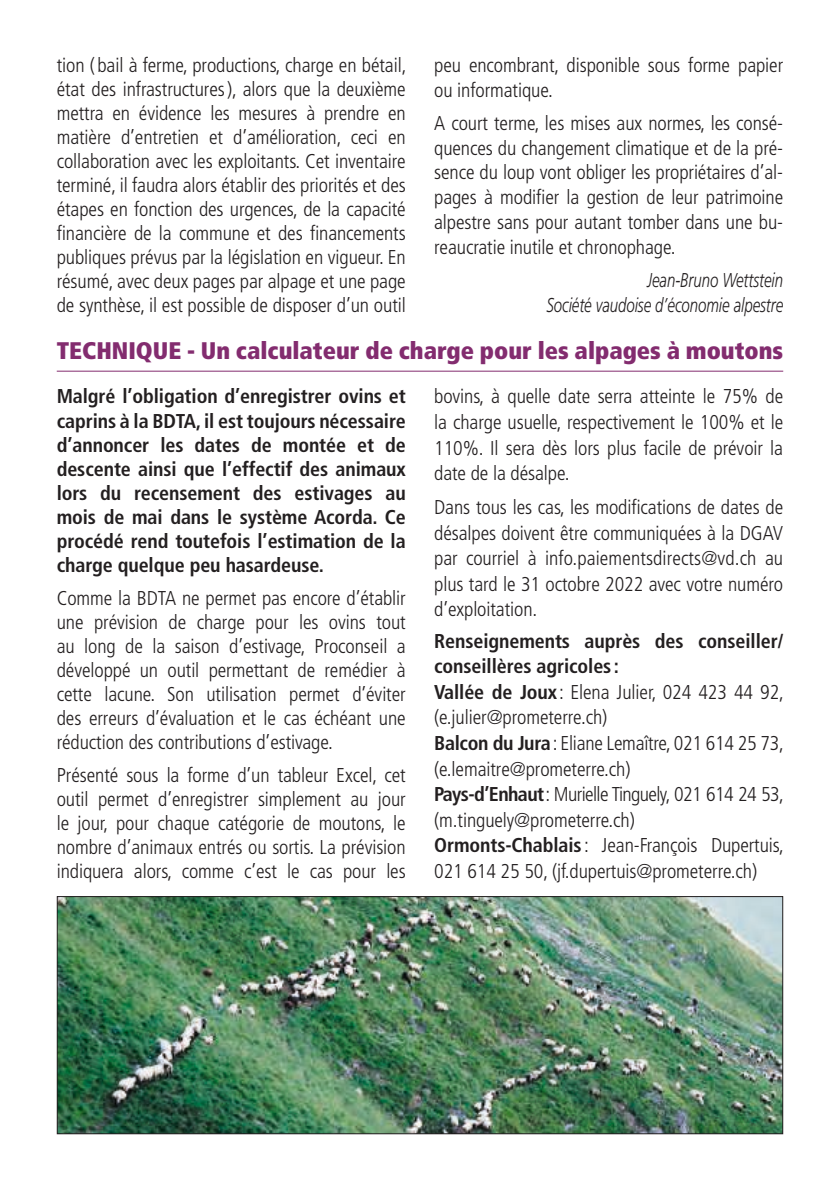
<style>
.page{position:relative;width:840px;height:1191px;background:#fff}
.page>*{position:absolute;margin:0;border:0;box-sizing:border-box;transform-origin:0 0}
.t1{font:900 condensed 24px "Frutiger";color:#832c6f}
.t2{font:300 condensed 20px/24px "Frutiger";letter-spacing:-.005em;color:#231f20;text-align:justify}
.t3{font:700 condensed 20px/24px "Frutiger";letter-spacing:-.005em;color:#231f20;text-align:justify}
.t4{font:italic 300 20px/24.8px "Frutiger";letter-spacing:-.005em;color:#231f20;text-align:right;scale:.75 1}
.s1{font-weight:700}
</style>
<div class="page">
<hr style="left:57px;top:371px;width:725px;height:1px;background:#832c6f">
<img style="left:59px;top:898px;width:721px;height:234px">
<div style="left:57px;top:896px;width:725px;height:238px;border:1px solid #231f20"></div>
<p class="t2" style="left:57px;top:54px;width:351px">tion ( bail à ferme, productions, charge en bétail, état des infrastructures ), alors que la deuxième mettra en évidence les mesures à prendre en matière d’entretien et d’amélioration, ceci en collaboration avec les exploitants. Cet inventaire terminé, il faudra alors établir des priorités et des étapes en fonction des urgences, de la capacité financière de la commune et des financements publiques prévus par la législation en vigueur. En résumé, avec deux pages par alpage et une page de synthèse, il est possible de disposer d’un outil</p>
<p class="t2" style="left:434px;top:54px;width:350px;line-height:24.8px">peu encombrant, disponible sous forme papier ou informatique.</p>
<p class="t2" style="left:434px;top:112px;width:350px;line-height:24.8px">A court terme, les mises aux normes, les consé&shy;quences du changement climatique et de la pré&shy;sence du loup vont obliger les propriétaires d’al&shy;pages à modifier la gestion de leur patrimoine alpestre sans pour autant tomber dans une bu&shy;reaucratie inutile et chronophage.</p>
<p class="t4" style="left:546px;top:269px;width:317px">Jean-Bruno Wettstein<br>Société vaudoise d’économie alpestre</p>
<p class="t1" style="left:57px;top:341px;width:727px">TECHNIQUE - Un calculateur de charge pour les alpages à moutons</p>
<p class="t3" style="left:57px;top:386px;width:350px">Malgré l’obligation d’enregistrer ovins et caprins à la BDTA, il est toujours nécessaire d’annoncer les dates de montée et de descente ainsi que l’effectif des animaux lors du recensement des estivages au mois de mai dans le système Acorda. Ce procédé rend toutefois l’estimation de la charge quelque peu hasardeuse.</p>
<p class="t2" style="left:57px;top:587px;width:350px">Comme la BDTA ne permet pas encore d’établir une prévision de charge pour les ovins tout au long de la saison d’estivage, Proconseil a développé un outil permettant de remédier à cette lacune. Son utilisation permet d’éviter des erreurs d’évaluation et le cas échéant une réduction des contributions d’estivage.</p>
<p class="t2" style="left:57px;top:764px;width:350px">Présenté sous la forme d’un tableur Excel, cet outil permet d’enregistrer simplement au jour le jour, pour chaque catégorie de moutons, le nombre d’animaux entrés ou sortis. La prévision indiquera alors, comme c’est le cas pour les</p>
<p class="t2" style="left:434px;top:385px;width:350px;line-height:25.6px">bovins, à quelle date serra atteinte le 75% de la charge usuelle, respectivement le 100% et le 110%. Il sera dès lors plus facile de prévoir la date de la désalpe.</p>
<p class="t2" style="left:434px;top:496px;width:350px;line-height:25.6px">Dans tous les cas, les modifications de dates de désalpes doivent être communiquées à la DGAV par courriel à info.paiementsdirects@vd.ch au plus tard le 31 octobre 2022 avec votre numéro d’exploitation.</p>
<p class="t2" style="left:434px;top:629px;width:351px;line-height:25.6px;text-align:left"><span class="s1">Renseignements auprès des conseiller/ conseillères agricoles :<br>Vallée de Joux</span> : Elena Julier, 024 423 44 92, (e.julier@prometerre.ch)<br><span class="s1">Balcon du Jura</span> : Eliane Lemaître, 021 614 25 73, (e.lemaitre@prometerre.ch)<br><span class="s1">Pays-d’Enhaut</span> : Murielle Tinguely, 021 614 24 53, (m.tinguely@prometerre.ch)<br><span class="s1">Ormonts-Chablais</span> : Jean-François Dupertuis, 021 614 25 50, (jf.dupertuis@prometerre.ch)</p>
</div>
